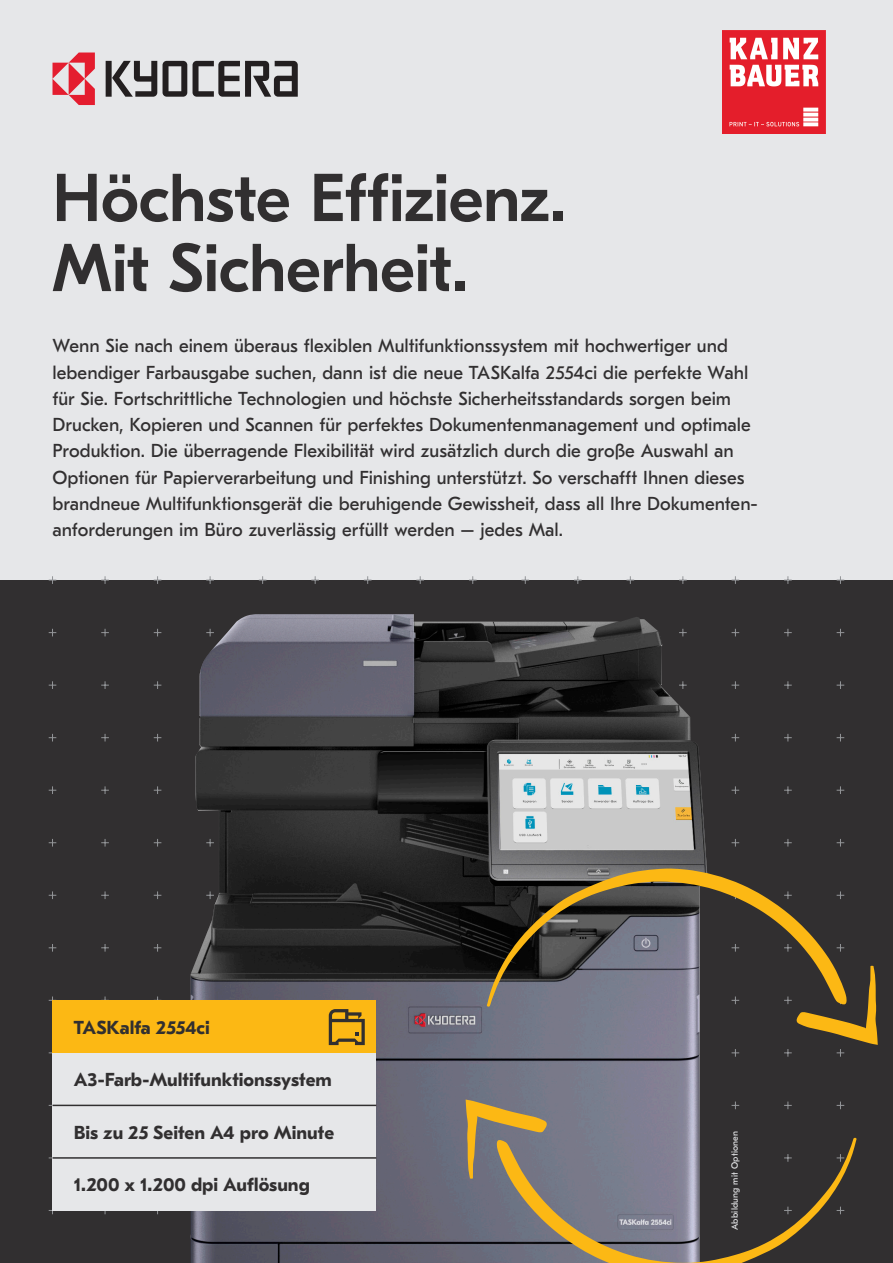
<style>
.page{position:relative;width:893px;height:1263px;background:#e6e7e9}
.page>*{position:absolute;margin:0;border:0;box-sizing:border-box;transform-origin:0 0}
.Title_-_Large{font:500 67.5px/70.1px "GT Eesti Pro Display";letter-spacing:-.005em;color:#312f30}
.Special_Paragraph{font:18.75px/26.2px "GT Eesti Pro Text";color:#312f30}
.Signposting{font:700 18.75px "GT Eesti Pro Text";color:#312f30}
.t1{font:9px "GT Eesti Pro Text";letter-spacing:.025em;color:#e6e7e9}
</style>
<div class="page">
<div style="left:0;top:580px;width:893px;height:683px;background:#312f30"></div>
<svg style="left:193px;top:61px;width:105px;height:36px"></svg>
<svg style="left:163px;top:61px;width:24px;height:36px"></svg>
<svg style="left:106px;top:61px;width:51px;height:36px"></svg>
<svg style="left:53px;top:53px;width:42px;height:52px"></svg>
<img style="left:191px;top:614px;width:516px;height:649px">
<div style="left:53px;top:1158px;width:323px;height:52px;background:#e6e7e9"></div>
<div style="left:53px;top:1105px;width:323px;height:53px;background:#e6e7e9"></div>
<div style="left:53px;top:1053px;width:323px;height:52px;background:#e6e7e9"></div>
<div style="left:53px;top:1000px;width:323px;height:53px;background:#fcb814"></div>
<hr style="left:53px;top:1105px;width:323px;height:1px;background:#312f30">
<hr style="left:53px;top:1157px;width:323px;height:2px;background:#312f30">
<svg style="left:329px;top:1009px;width:36px;height:36px"></svg>
<svg style="left:487px;top:868px;width:358px;height:139px"></svg>
<svg style="left:796px;top:966px;width:82px;height:79px"></svg>
<svg style="left:497px;top:1137px;width:360px;height:126px"></svg>
<svg style="left:466px;top:1099px;width:81px;height:80px;background:#9d895f"></svg>
<img style="left:722px;top:30px;width:104px;height:104px">
<p class="Title_-_Large" style="left:53px;top:165px;width:515px">Höchste Effizienz.<br>Mit Sicherheit.</p>
<p class="Special_Paragraph" style="left:53px;top:333px;width:707px">Wenn Sie nach einem überaus flexiblen Multifunktionssystem mit hochwertiger und lebendiger Farbausgabe suchen, dann ist die neue TASKalfa 2554ci die perfekte Wahl für Sie. Fortschrittliche Technologien und höchste Sicherheitsstandards sorgen beim Drucken, Kopieren und Scannen für perfektes Dokumentenmanagement und optimale Produktion. Die überragende Flexibilität wird zusätzlich durch die große Auswahl an Optionen für Papierverarbeitung und Finishing unterstützt. So verschafft Ihnen dieses brandneue Multifunktionsgerät die beruhigende Gewissheit, dass all Ihre Dokumenten&shy;anforderungen im Büro zuverlässig erfüllt werden – jedes Mal.</p>
<p class="Signposting" style="left:74px;top:1017px;width:138px">TASKalfa 2554ci</p>
<p class="Signposting" style="left:74px;top:1069px;width:260px">A3-Farb-Multifunktionssystem</p>
<p class="Signposting" style="left:74px;top:1122px;width:262px">Bis zu 25 Seiten A4 pro Minute</p>
<p class="Signposting" style="left:74px;top:1174px;width:238px">1.200 x 1.200 dpi Auflösung</p>
<p class="t1" style="left:730px;top:1230px;width:101px;rotate:-90deg">Abbildung mit Optionen</p>
</div>
